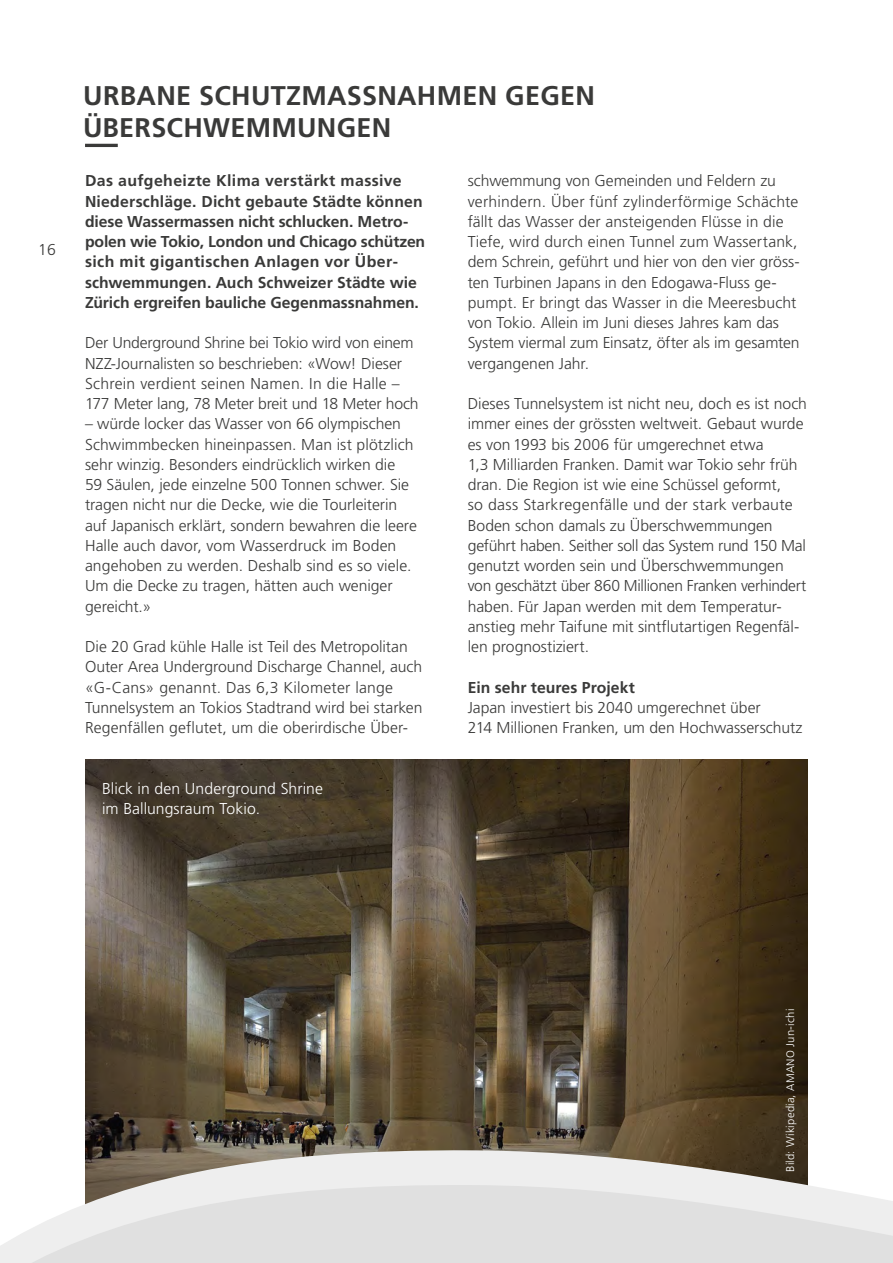
<style>
.page{position:relative;width:893px;height:1263px;background:#fff}
.page>*{position:absolute;margin:0;border:0;box-sizing:border-box;transform-origin:0 0}
.t1{font:700 27px/31.5px "Frutiger LT Std";letter-spacing:.01em;color:#3a3a39}
.t2{font:300 15.75px/20.2px "Frutiger LT Std";letter-spacing:-.005em;color:#3a3a39}
.t3{font:700 15.75px/20.2px "Frutiger LT Std";color:#3a3a39}
.t4{font:300 15.75px/20.2px "Frutiger LT Std";letter-spacing:.005em;color:#fff}
.t5{font:300 11.25px "Frutiger LT Std";letter-spacing:.02em;color:#fff}
.s1{font-size:10.8px}
</style>
<div class="page">
<img style="left:85px;top:759px;width:723px;height:390px">
<hr style="left:85px;top:144px;width:33px;height:3px;background:#3a3a39">
<svg style="left:85px;top:1149px;width:723px;height:35px;background:#b6b0a8"></svg>
<svg style="left:0;top:1184px;width:893px;height:79px;background:#e3e3e3"></svg>
<p class="t2" style="left:38px;top:240px;width:19px">16</p>
<h1 class="t1" style="left:83px;top:80px;width:513px">URBANE SCHUTZMASSNAHMEN GEGEN<br>ÜBERSCHWEMMUNGEN</h1>
<p class="t3" style="left:85px;top:171px;width:342px">Das aufgeheizte Klima verstärkt massive Niederschläge. Dicht gebaute Städte können diese Wassermassen nicht schlucken. Metro&shy;polen wie Tokio, London und Chicago schützen sich mit gigantischen Anlagen vor Über&shy;schwemmungen. Auch Schweizer Städte wie Zürich ergreifen bauliche Gegenmassnahmen.</p>
<p class="t2" style="left:85px;top:333px;width:335px">Der Underground Shrine bei Tokio wird von einem NZZ-Journalisten so beschrieben: «Wow! Dieser Schrein verdient seinen Namen. In die Halle – 177 Meter lang, 78 Meter breit und 18 Meter hoch</p>
<p class="t2" style="left:85px;top:414px;width:333px">– würde locker das Wasser von 66 olympischen Schwimmbecken hineinpassen. Man ist plötzlich sehr winzig. Besonders eindrücklich wirken die<br>59 Säulen, jede einzelne 500 Tonnen schwer. Sie tragen nicht nur die Decke, wie die Tourleiterin auf Japanisch erklärt, sondern bewahren die leere Halle auch davor, vom Wasserdruck im Boden angehoben zu werden. Deshalb sind es so viele.<br>Um die Decke zu tragen, hätten auch weniger gereicht.»</p>
<p class="t2" style="left:85px;top:637px;width:339px">Die 20 Grad kühle Halle ist Teil des Metropolitan Outer Area Underground Discharge Channel, auch «G-Cans» genannt. Das 6,3 Kilometer lange Tunnelsystem an Tokios Stadtrand wird bei starken Regenfällen geflutet, um die oberirdische Über-</p>
<p class="t4" style="left:102px;top:778px;width:222px">Blick in den Underground Shrine im Ballungsraum Tokio.</p>
<p class="t2" style="left:468px;top:171px;width:333px">schwemmung von Gemeinden und Feldern zu verhindern. Über fünf zylinderförmige Schächte fällt das Wasser der ansteigenden Flüsse in die Tiefe, wird durch einen Tunnel zum Wassertank, dem Schrein, geführt und hier von den vier gröss&shy;ten Turbinen Japans in den Edogawa-Fluss ge&shy;pumpt. Er bringt das Wasser in die Meeresbucht von Tokio. Allein im Juni dieses Jahres kam das System viermal zum Einsatz, öfter als im gesamten vergangenen Jahr.</p>
<p class="t2" style="left:468px;top:394px;width:341px">Dieses Tunnelsystem ist nicht neu, doch es ist noch immer eines der grössten weltweit. Gebaut wurde es von 1993 bis 2006 für umgerechnet etwa<br>1,3 Milliarden Franken. Damit war Tokio sehr früh dran. Die Region ist wie eine Schüssel geformt,<br>so dass Starkregenfälle und der stark verbaute Boden schon damals zu Überschwemmungen geführt haben. Seither soll das System rund 150 Mal genutzt worden sein und Überschwemmungen von geschätzt über 860 Millionen Franken verhindert haben. Für Japan werden mit dem Temperatur&shy;anstieg mehr Taifune mit sintflutartigen Regenfäl&shy;len prognostiziert.</p>
<p class="t3" style="left:468px;top:677px;width:169px">Ein sehr teures Projekt</p>
<p class="t2" style="left:468px;top:697px;width:336px">Japan investiert bis 2040 umgerechnet über<br>214 Millionen Franken, um den Hochwasserschutz</p>
<p class="t5" style="left:784px;top:1172px;width:164px;rotate:-90deg">Bild: Wikipedia, <span class="s1">AMANO</span> Jun-ichi</p>
</div>
